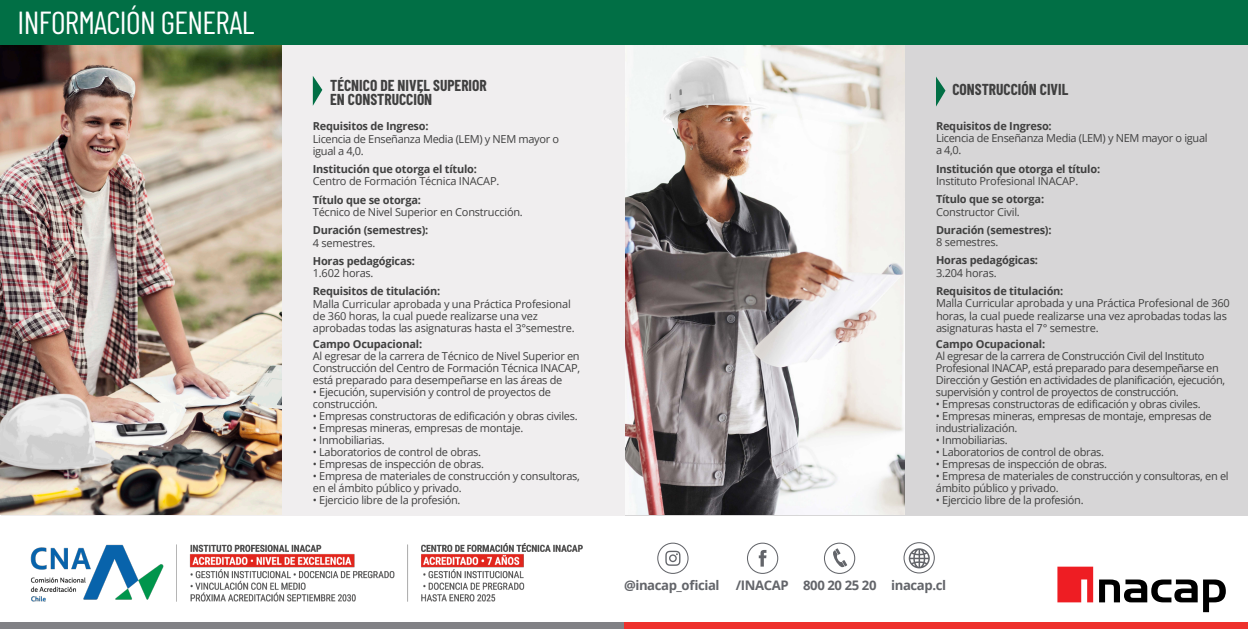
<style>
.page{position:relative;width:1248px;height:629px;background:#fff}
.page>*{position:absolute;margin:0;border:0;box-sizing:border-box;transform-origin:0 0}
.Carrera_-_Interior{font:31.85px "Barlow Condensed";letter-spacing:-.02em;color:#fff}
.Area{font:700 15.45px "Barlow Condensed";color:#404040}
.Direcciones{font:700 13.15px "Open Sans";letter-spacing:-.03em;color:#63656a}
.Descripcion_Carreras{font:11px/12px "Open Sans";letter-spacing:-.025em;color:#404040}
.Carrera_Tapa{font:11px/12.2px "Open Sans";letter-spacing:-.02em;color:#404040}
.Carrera_Tapa-2{font:700 11px "Open Sans";letter-spacing:-.02em;color:#404040}
.Descripcion_Carreras-2{font:700 11px "Open Sans";letter-spacing:-.015em;color:#404040}
</style>
<div class="page">
<div style="left:624px;top:0;width:624px;height:515px;background:#d7d6d7"></div>
<img style="left:624px;top:44px;width:281px;height:470px">
<div style="left:1px;top:22px;width:623px;height:493px;background:#f0eeef"></div>
<img style="left:1px;top:44px;width:280px;height:471px">
<div style="left:0;top:622px;width:624px;height:7px;background:#818185"></div>
<div style="left:624px;top:622px;width:624px;height:7px;background:#ee312c"></div>
<svg style="left:313px;top:76px;width:9px;height:30px"></svg>
<svg style="left:936px;top:77px;width:9px;height:30px"></svg>
<div style="left:1px;top:0;width:1247px;height:44px;background:#016f45"></div>
<img style="left:30px;top:543px;width:553px;height:59px">
<div style="left:824px;top:543px;width:31px;height:31px;border:1px solid #63656a;border-radius:50%"></div>
<svg style="left:665px;top:551px;width:15px;height:15px"></svg>
<div style="left:657px;top:543px;width:31px;height:31px;border:1px solid #63656a;border-radius:50%"></div>
<svg style="left:758px;top:550px;width:8px;height:17px"></svg>
<div style="left:747px;top:543px;width:31px;height:31px;border:1px solid #63656a;border-radius:50%"></div>
<svg style="left:833px;top:548px;width:14px;height:19px"></svg>
<div style="left:903px;top:542px;width:31px;height:31px;border:1px solid #63656a;border-radius:50%"></div>
<svg style="left:908px;top:548px;width:21px;height:20px"></svg>
<svg style="left:1057px;top:567px;width:36px;height:35px"></svg>
<svg style="left:1099px;top:579px;width:98px;height:23px"></svg>
<svg style="left:1203px;top:579px;width:22px;height:33px"></svg>
<p class="Carrera_-_Interior" style="left:18px;top:0;width:238px">INFORMACIÓN GENERAL</p>
<p class="Area" style="left:330px;top:75px;width:158px">TÉCNICO DE NIVEL SUPERIOR</p>
<p class="Area" style="left:330px;top:89px;width:104px">EN CONSTRUCCIÓN</p>
<p class="Carrera_Tapa-2" style="left:313px;top:119px;width:117px">Requisitos de Ingreso:</p>
<p class="Carrera_Tapa" style="left:313px;top:132px;width:248px">Licencia de Enseñanza Media (LEM) y NEM mayor o igual a 4,0.</p>
<p class="Carrera_Tapa-2" style="left:313px;top:161px;width:166px">Institución que otorga el título:</p>
<p class="Carrera_Tapa" style="left:313px;top:175px;width:188px">Centro de Formación Técnica INACAP.</p>
<p class="Carrera_Tapa-2" style="left:313px;top:192px;width:110px">Título que se otorga:</p>
<p class="Carrera_Tapa" style="left:313px;top:206px;width:211px">Técnico de Nivel Superior en Construcción.</p>
<p class="Carrera_Tapa-2" style="left:313px;top:222px;width:117px">Duración (semestres):</p>
<p class="Carrera_Tapa" style="left:313px;top:236px;width:64px">4 semestres.</p>
<p class="Carrera_Tapa-2" style="left:313px;top:253px;width:104px">Horas pedagógicas:</p>
<p class="Carrera_Tapa" style="left:313px;top:267px;width:62px">1.602 horas.</p>
<p class="Carrera_Tapa-2" style="left:313px;top:284px;width:129px">Requisitos de titulación:</p>
<p class="Carrera_Tapa" style="left:313px;top:297px;width:263px">Malla Curricular aprobada y una Práctica Profesional de 360 horas, la cual puede realizarse una vez aprobadas todas las asignaturas hasta el 3°semestre.</p>
<p class="Descripcion_Carreras-2" style="left:313px;top:336px;width:111px">Campo Ocupacional:</p>
<p class="Descripcion_Carreras" style="left:313px;top:350px;width:269px;text-align:justify">Al egresar de la carrera de Técnico de Nivel Superior en Construcción del Centro de Formación Técnica INACAP, está preparado para desempeñarse en las áreas de</p>
<p class="Descripcion_Carreras" style="left:313px;top:386px;width:240px">• Ejecución, supervisión y control de proyectos de construcción.</p>
<p class="Descripcion_Carreras" style="left:313px;top:410px;width:266px">• Empresas constructoras de edificación y obras civiles.</p>
<p class="Descripcion_Carreras" style="left:313px;top:422px;width:212px">• Empresas mineras, empresas de montaje.</p>
<p class="Descripcion_Carreras" style="left:313px;top:434px;width:73px">• Inmobiliarias.</p>
<p class="Descripcion_Carreras" style="left:313px;top:446px;width:170px">• Laboratorios de control de obras.</p>
<p class="Descripcion_Carreras" style="left:313px;top:458px;width:173px">• Empresas de inspección de obras.</p>
<p class="Descripcion_Carreras" style="left:313px;top:470px;width:268px">• Empresa de materiales de construcción y consultoras, en el ámbito público y privado.</p>
<p class="Descripcion_Carreras" style="left:313px;top:494px;width:149px">• Ejercicio libre de la profesión.</p>
<p class="Area" style="left:952px;top:79px;width:117px">CONSTRUCCIÓN CIVIL</p>
<p class="Carrera_Tapa-2" style="left:936px;top:118px;width:117px">Requisitos de Ingreso:</p>
<p class="Carrera_Tapa" style="left:936px;top:132px;width:273px">Licencia de Enseñanza Media (LEM) y NEM mayor o igual</p>
<p class="Carrera_Tapa" style="left:936px;top:144px;width:27px">a 4,0.</p>
<p class="Carrera_Tapa-2" style="left:936px;top:161px;width:166px">Institución que otorga el título:</p>
<p class="Carrera_Tapa" style="left:936px;top:175px;width:144px">Instituto Profesional INACAP.</p>
<p class="Carrera_Tapa-2" style="left:936px;top:192px;width:110px">Título que se otorga:</p>
<p class="Carrera_Tapa" style="left:936px;top:205px;width:85px">Constructor Civil.</p>
<p class="Carrera_Tapa-2" style="left:936px;top:222px;width:117px">Duración (semestres):</p>
<p class="Carrera_Tapa" style="left:936px;top:236px;width:64px">8 semestres.</p>
<p class="Carrera_Tapa-2" style="left:936px;top:253px;width:104px">Horas pedagógicas:</p>
<p class="Carrera_Tapa" style="left:936px;top:266px;width:62px">3.204 horas.</p>
<p class="Carrera_Tapa-2" style="left:936px;top:283px;width:129px">Requisitos de titulación:</p>
<p class="Carrera_Tapa" style="left:936px;top:297px;width:295px">Malla Curricular aprobada y una Práctica Profesional de 360 horas, la cual puede realizarse una vez aprobadas todas las asignaturas hasta el 7° semestre.</p>
<p class="Descripcion_Carreras-2" style="left:935px;top:336px;width:111px">Campo Ocupacional:</p>
<p class="Descripcion_Carreras" style="left:935px;top:350px;width:291px">Al egresar de la carrera de Construcción Civil del Instituto Profesional INACAP, está preparado para desempeñarse en Dirección y Gestión en actividades de planificación, ejecución, supervisión y control de proyectos de construcción.</p>
<p class="Descripcion_Carreras" style="left:935px;top:398px;width:266px">• Empresas constructoras de edificación y obras civiles.</p>
<p class="Descripcion_Carreras" style="left:935px;top:410px;width:277px">• Empresas mineras, empresas de montaje, empresas de industrialización.</p>
<p class="Descripcion_Carreras" style="left:935px;top:434px;width:73px">• Inmobiliarias.</p>
<p class="Descripcion_Carreras" style="left:935px;top:446px;width:170px">• Laboratorios de control de obras.</p>
<p class="Descripcion_Carreras" style="left:935px;top:458px;width:173px">• Empresas de inspección de obras.</p>
<p class="Descripcion_Carreras" style="left:935px;top:470px;width:294px">• Empresa de materiales de construcción y consultoras, en el ámbito público y privado.</p>
<p class="Descripcion_Carreras" style="left:935px;top:494px;width:149px">• Ejercicio libre de la profesión.</p>
<p class="Direcciones" style="left:624px;top:576px;width:97px">@inacap_oficial</p>
<p class="Direcciones" style="left:736px;top:576px;width:54px">/INACAP</p>
<p class="Direcciones" style="left:803px;top:576px;width:75px">800 20 25 20</p>
<p class="Direcciones" style="left:891px;top:576px;width:56px">inacap.cl</p>
</div>
